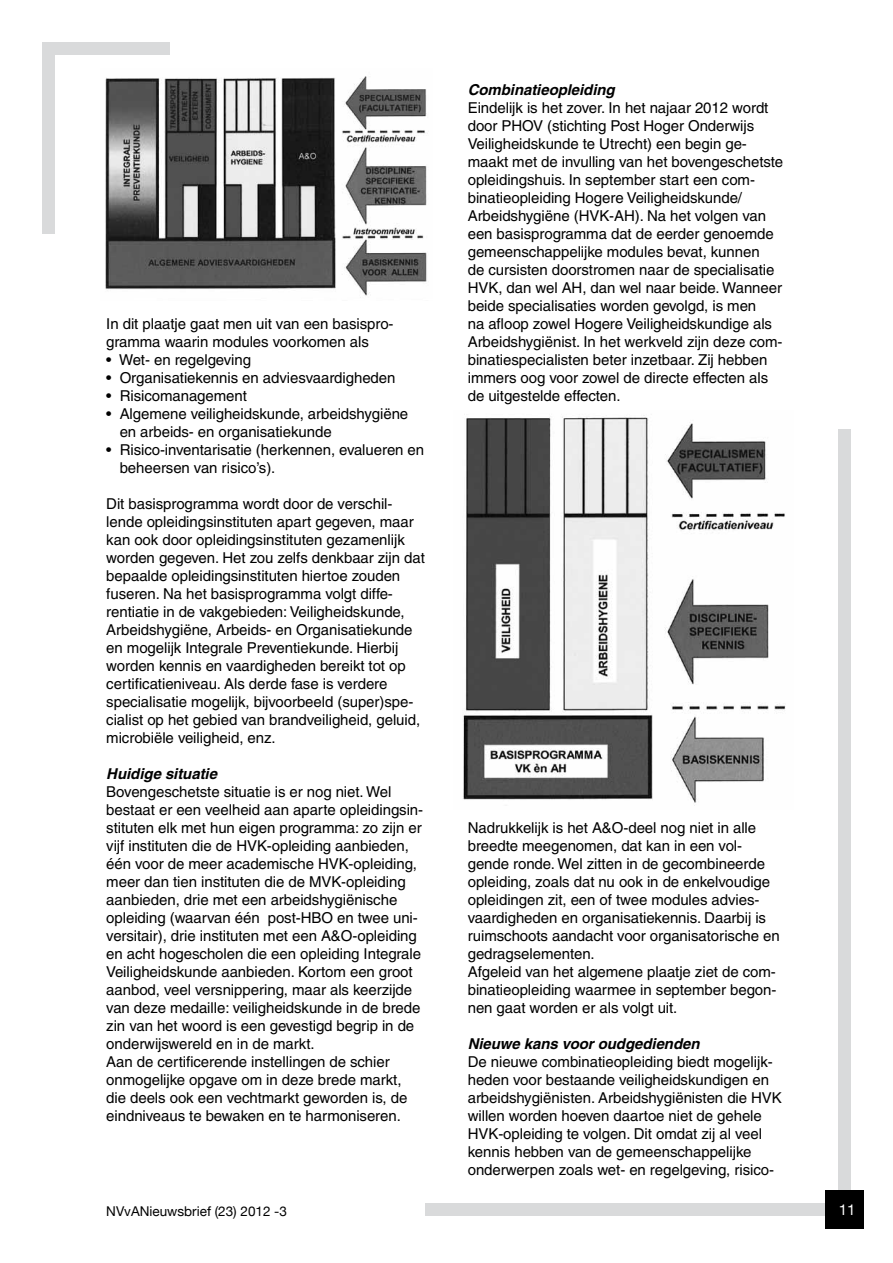
<style>
.page{position:relative;width:893px;height:1263px;background:#fff}
.page>*{position:absolute;margin:0;border:0;box-sizing:border-box;transform-origin:0 0}
.t1{font:15px/18px "Helvetica";letter-spacing:-.005em;color:#000}
.t2{font:italic 700 15px "Helvetica";letter-spacing:-.005em;color:#000}
.t3{font:15px "Helvetica Neue";color:#fff}
.t4{font:13.5px "Helvetica Neue";color:#000}
</style>
<div class="page">
<div style="left:43px;top:43px;width:12px;height:191px;background:#d9dadb"></div>
<div style="left:838px;top:429px;width:12px;height:787px;background:#d9dadb"></div>
<div style="left:425px;top:1203px;width:425px;height:13px;background:#d9dadb"></div>
<div style="left:43px;top:43px;width:127px;height:12px;background:#d9dadb"></div>
<div style="left:825px;top:1191px;width:38px;height:38px;background:#000"></div>
<img style="left:105px;top:76px;width:322px;height:222px">
<img style="left:463px;top:414px;width:323px;height:392px">
<p class="t1" style="left:106px;top:314px;width:289px">In dit plaatje gaat men uit van een basispro&shy;gramma waarin modules voorkomen als</p>
<p class="t1" style="left:106px;top:350px;width:146px">• Wet- en regelgeving</p>
<p class="t1" style="left:106px;top:368px;width:291px">• Organisatiekennis en adviesvaardigheden</p>
<p class="t1" style="left:106px;top:386px;width:142px">• Risicomanagement</p>
<p class="t1" style="left:120px;top:404px;width:290px;text-indent:-13px">• Algemene veiligheidskunde, arbeidshygiëne en arbeids- en organisatiekunde</p>
<p class="t1" style="left:120px;top:440px;width:306px;text-indent:-13px">• Risico-inventarisatie (herkennen, evalueren en beheersen van risico’s).</p>
<p class="t1" style="left:106px;top:494px;width:320px">Dit basisprogramma wordt door de verschil&shy;lende opleidingsinstituten apart gegeven, maar kan ook door opleidingsinstituten gezamenlijk worden gegeven. Het zou zelfs denkbaar zijn dat bepaalde opleidingsinstituten hiertoe zouden fuseren. Na het basisprogramma volgt diffe&shy;rentiatie in de vakgebieden: Veiligheidskunde, Arbeidshygiëne, Arbeids- en Organisatiekunde en mogelijk Integrale Preventiekunde. Hierbij worden kennis en vaardigheden bereikt tot op certificatieniveau. Als derde fase is verdere specialisatie mogelijk, bijvoorbeeld (super)spe&shy;cialist op het gebied van brandveiligheid, geluid, microbiële veiligheid, enz.</p>
<p class="t2" style="left:106px;top:764px;width:112px">Huidige situatie</p>
<p class="t1" style="left:106px;top:782px;width:318px">Bovengeschetste situatie is er nog niet. Wel bestaat er een veelheid aan aparte opleidingsin&shy;stituten elk met hun eigen programma: zo zijn er vijf instituten die de HVK-opleiding aanbieden, één voor de meer academische HVK-opleiding, meer dan tien instituten die de MVK-opleiding aanbieden, drie met een arbeidshygiënische opleiding (waarvan één post-HBO en twee uni&shy;versitair), drie instituten met een A&amp;O-opleiding en acht hogescholen die een opleiding Integrale Veiligheidskunde aanbieden. Kortom een groot aanbod, veel versnippering, maar als keerzijde van deze medaille: veiligheidskunde in de brede zin van het woord is een gevestigd begrip in de onderwijswereld en in de markt.<br>Aan de certificerende instellingen de schier onmogelijke opgave om in deze brede markt, die deels ook een vechtmarkt geworden is, de eindniveaus te bewaken en te harmoniseren.</p>
<p class="t2" style="left:468px;top:80px;width:148px">Combinatieopleiding</p>
<p class="t1" style="left:468px;top:98px;width:317px">Eindelijk is het zover. In het najaar 2012 wordt door PHOV (stichting Post Hoger Onderwijs Veiligheidskunde te Utrecht) een begin ge&shy;maakt met de invulling van het bovengeschetste opleidingshuis. In september start een com&shy;binatieopleiding Hogere Veiligheidskunde/ Arbeidshygiëne (HVK-AH). Na het volgen van een basisprogramma dat de eerder genoemde gemeenschappelijke modules bevat, kunnen<br>de cursisten doorstromen naar de specialisatie HVK, dan wel AH, dan wel naar beide. Wanneer beide specialisaties worden gevolgd, is men<br>na afloop zowel Hogere Veiligheidskundige als Arbeidshygiënist. In het werkveld zijn deze com&shy;binatiespecialisten beter inzetbaar. Zij hebben immers oog voor zowel de directe effecten als de uitgestelde effecten.</p>
<p class="t1" style="left:468px;top:818px;width:313px">Nadrukkelijk is het A&amp;O-deel nog niet in alle breedte meegenomen, dat kan in een vol&shy;gende ronde. Wel zitten in de gecombineerde opleiding, zoals dat nu ook in de enkelvoudige opleidingen zit, een of twee modules advies&shy;vaardigheden en organisatiekennis. Daarbij is ruimschoots aandacht voor organisatorische en gedragselementen.<br>Afgeleid van het algemene plaatje ziet de com&shy;binatieopleiding waarmee in september begon&shy;nen gaat worden er als volgt uit.</p>
<p class="t2" style="left:468px;top:1034px;width:233px">Nieuwe kans voor oudgedienden</p>
<p class="t1" style="left:468px;top:1052px;width:316px">De nieuwe combinatieopleiding biedt mogelijk&shy;heden voor bestaande veiligheidskundigen en arbeidshygiënisten. Arbeidshygiënisten die HVK willen worden hoeven daartoe niet de gehele HVK-opleiding te volgen. Dit omdat zij al veel kennis hebben van de gemeenschappelijke onderwerpen zoals wet- en regelgeving, risico-</p>
<p class="t4" style="left:106px;top:1203px;width:182px">NVvANieuwsbrief (23) 2012 -3</p>
<p class="t3" style="left:839px;top:1201px;width:18px">11</p>
</div>
